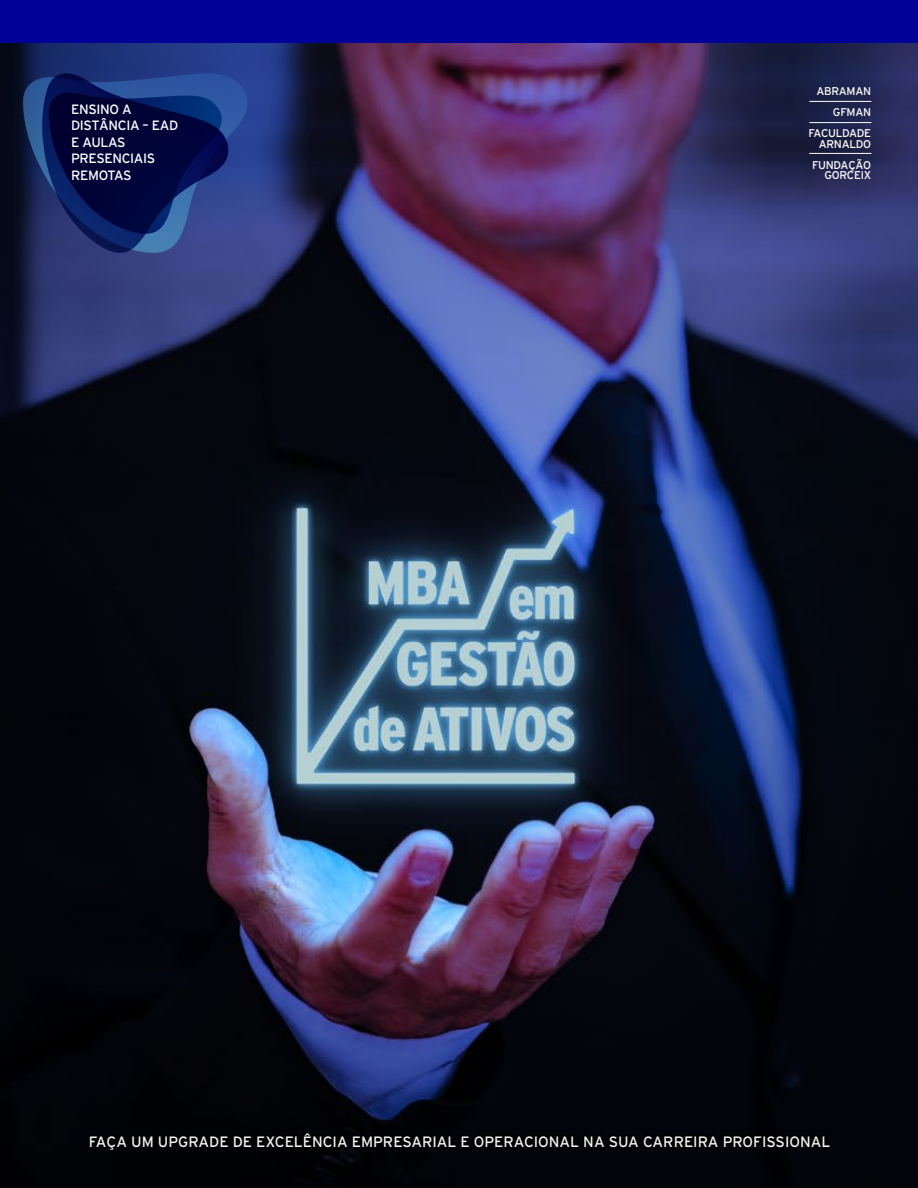
<style>
.page{position:relative;width:918px;height:1188px;background:#fff}
.page>*{position:absolute;margin:0;border:0;box-sizing:border-box;transform-origin:0 0}
.t1{font:15px "Interstate";color:#f2f2f2}
.t2{font:13.5px/16.5px "Interstate";letter-spacing:-.025em;color:#fff}
.t3{font:11.25px/21px "Interstate";letter-spacing:-.025em;color:#fff;text-align:right}
</style>
<div class="page">
<img style="left:0;top:42px;width:918px;height:1146px">
<div style="left:0;top:0;width:918px;height:42px;background:#009"></div>
<div style="left:86px;top:1117px;width:748px;height:45px;background:#010206"></div>
<svg style="left:23px;top:73px;width:225px;height:180px;background:#152663"></svg>
<hr style="left:809px;top:101px;width:62px;height:1px;background:#fff">
<hr style="left:809px;top:122px;width:62px;height:1px;background:#fff">
<hr style="left:809px;top:153px;width:62px;height:1px;background:#fff">
<p class="t2" style="left:71px;top:101px;width:109px">ENSINO A<br>DISTÂNCIA – EAD<br>E AULAS<br>PRESENCIAIS<br>REMOTAS</p>
<p class="t3" style="left:809px;top:81px;width:64px">ABRAMAN<br>GFMAN<br>FACULDADE</p>
<p class="t3" style="left:812px;top:133px;width:61px;text-align:center">ARNALDO<br>FUNDAÇÃO</p>
<p class="t3" style="left:825px;top:165px;width:48px">GORCEIX</p>
<p class="t1" style="left:89px;top:1134px;width:743px">FAÇA UM UPGRADE DE EXCELÊNCIA EMPRESARIAL E OPERACIONAL NA SUA CARREIRA PROFISSIONAL</p>
</div>
